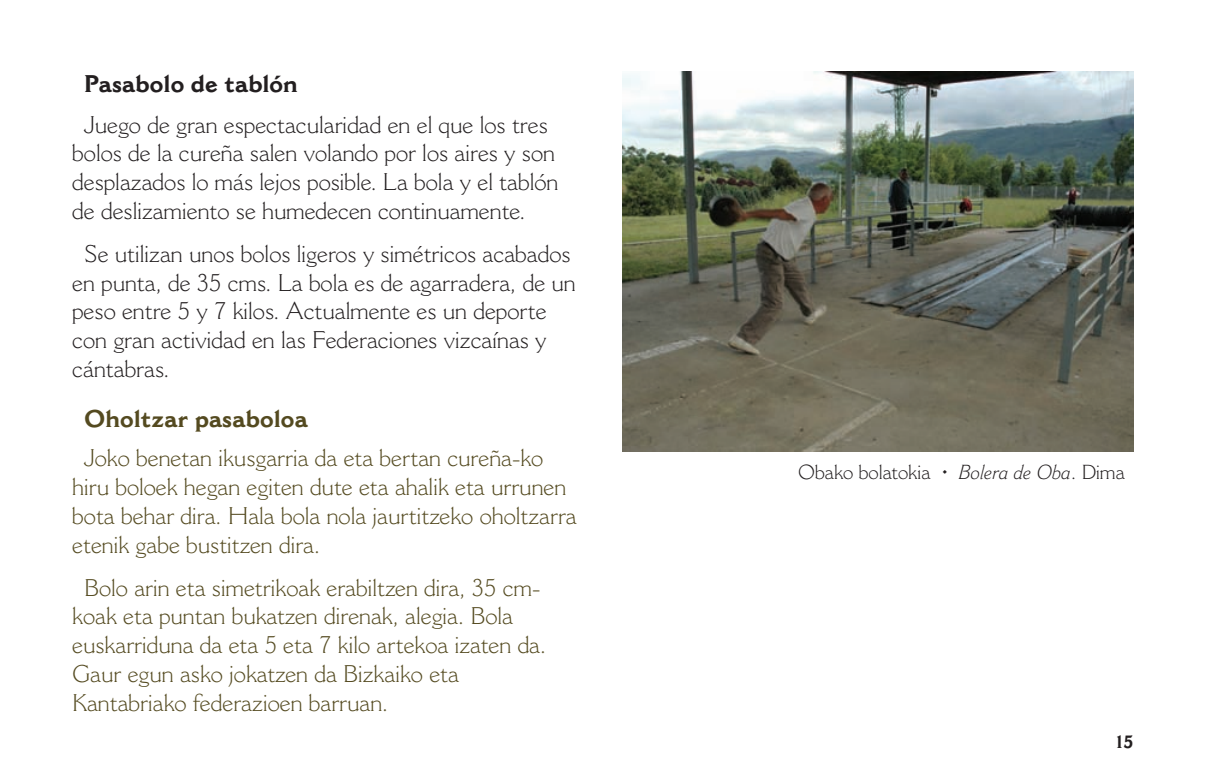
<style>
.page{position:relative;width:1205px;height:780px;background:#fff}
.page>*{position:absolute;margin:0;border:0;box-sizing:border-box;transform-origin:0 0}
.t1{font:300 23.75px/28.8px "Cantoria";color:#231f20}
.t2{font:300 23.75px/28.8px "Cantoria";color:#544a20}
.t3{font:700 23.75px "Cantoria";color:#544a20}
.t4{font:700 23.75px "Cantoria";color:#231f20}
.t5{font:300 20px "Cantoria";color:#231f20}
.t6{font:700 17.5px "Cantoria";color:#231f20}
.s1{font-weight:700}
.s2{font-style:italic}
</style>
<div class="page">
<img style="left:622px;top:72px;width:511px;height:379px">
<p class="t4" style="left:84px;top:74px;width:215px">Pasabolo de tablón</p>
<p class="t1" style="left:72px;top:112px;width:488px;text-indent:12px">Juego de gran espectacularidad en el que los tres bolos de la cureña salen volando por los aires y son desplazados lo más lejos posible. La bola y el tablón de deslizamiento se humedecen continuamente.</p>
<p class="t1" style="left:72px;top:241px;width:505px;text-indent:12px">Se utilizan unos bolos ligeros y simétricos acabados en punta, de 35 cms. La bola es de agarradera, de un peso entre 5 y 7 kilos. Actualmente es un deporte con gran actividad en las Federaciones vizcaínas y cántabras.</p>
<p class="t3" style="left:84px;top:409px;width:225px">Oholtzar pasaboloa</p>
<p class="t2" style="left:72px;top:445px;width:506px;text-indent:12px">Joko benetan ikusgarria da eta bertan cureña-ko hiru boloek hegan egiten dute eta ahalik eta urrunen bota behar dira. Hala bola nola jaurtitzeko oholtzarra etenik gabe bustitzen dira.</p>
<p class="t2" style="left:72px;top:575px;width:475px;text-indent:12px">Bolo arin eta simetrikoak erabiltzen dira, 35 cm&shy;koak eta puntan bukatzen direnak, alegia. Bola euskarriduna da eta 5 eta 7 kilo artekoa izaten da.<br>Gaur egun asko jokatzen da Bizkaiko eta Kantabriako federazioen barruan.</p>
<p class="t5" style="left:798px;top:464px;width:328px">Obako bolatokia <span class="s1">·</span> <span class="s2">Bolera de Oba</span>. Dima</p>
<p class="t6" style="left:1116px;top:735px;width:19px">15</p>
</div>
